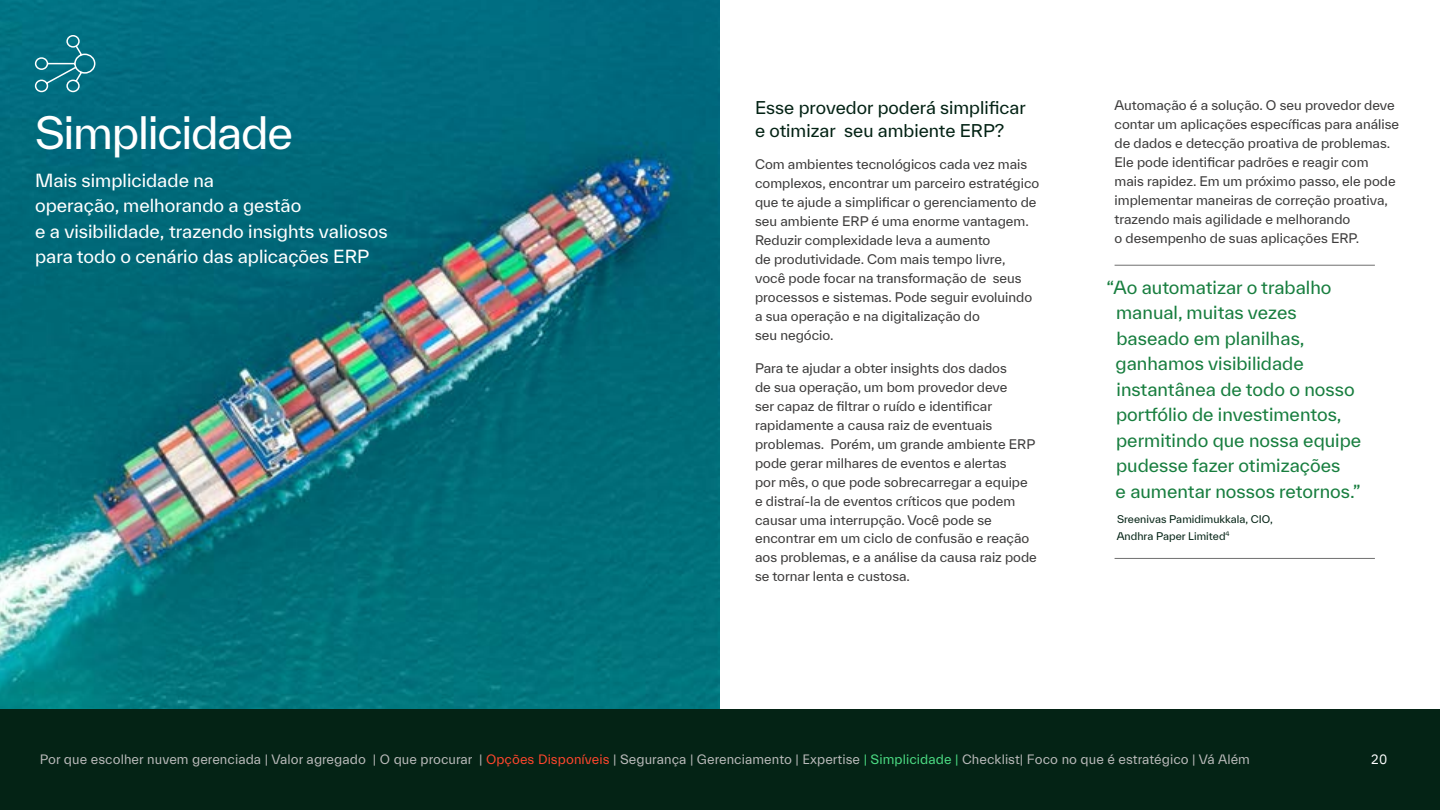
<style>
.page{position:relative;width:1440px;height:810px;background:#fff}
.page>*{position:absolute;margin:0;border:0;box-sizing:border-box;transform-origin:0 0}
.t1{font:43.2px "TWK Everett";letter-spacing:-.03em;color:#fff}
.t2{font:17.4px/25.5px "TWK Everett";color:#187e3f}
.t3{font:17.4px/25.5px "TWK Everett";color:#fff}
.t4{font:17.1px/23.2px "TWK Everett";color:#042315}
.t5{font:13.8px "Everett";letter-spacing:.005em;color:#bbb}
.t6{font:13.65px "IBM Plex Sans";color:#fff}
.t7{font:12.9px/19px "TWK Everett";color:#3d3c3c}
.t8{font:10.2px/16.5px "TWK Everett";letter-spacing:.005em;color:#042315}
.s1{color:#ff462d}
.s2{color:#4cdd84}
</style>
<div class="page">
<img style="left:0;top:0;width:720px;height:710px">
<div style="left:0;top:710px;width:1440px;height:100px;background:#042315"></div>
<hr style="left:1114px;top:265px;width:261px;height:1px;background:#6f6f6f">
<hr style="left:1114px;top:558px;width:261px;height:1px;background:#6f6f6f">
<svg style="left:34px;top:34px;width:62px;height:59px;background:#1e7f90"></svg>
<h1 class="t1" style="left:35px;top:103px;width:259px">Simplicidade</h1>
<h2 class="t3" style="left:35px;top:167px;width:354px">Mais simplicidade na<br>operação, melhorando a gestão<br>e a visibilidade, trazendo insights valiosos para todo o cenário das aplicações ERP</h2>
<h3 class="t4" style="left:755px;top:95px;width:272px">Esse provedor poderá simplificar e otimizar seu ambiente ERP?</h3>
<p class="t7" style="left:755px;top:155px;width:286px">Com ambientes tecnológicos cada vez mais complexos, encontrar um parceiro estratégico que te ajude a simplificar o gerenciamento de seu ambiente ERP é uma enorme vantagem.<br>Reduzir complexidade leva a aumento<br>de produtividade. Com mais tempo livre,<br>você pode focar na transformação de seus processos e sistemas. Pode seguir evoluindo a sua operação e na digitalização do<br>seu negócio.</p>
<p class="t7" style="left:755px;top:358px;width:283px">Para te ajudar a obter insights dos dados<br>de sua operação, um bom provedor deve<br>ser capaz de filtrar o ruído e identificar rapidamente a causa raiz de eventuais problemas. Porém, um grande ambiente ERP pode gerar milhares de eventos e alertas<br>por mês, o que pode sobrecarregar a equipe e distraí-la de eventos críticos que podem causar uma interrupção. Você pode se encontrar em um ciclo de confusão e reação aos problemas, e a análise da causa raiz pode se tornar lenta e custosa.</p>
<p class="t7" style="left:1114px;top:95px;width:286px">Automação é a solução. O seu provedor deve contar um aplicações específicas para análise de dados e detecção proativa de problemas.<br>Ele pode identificar padrões e reagir com mais rapidez. Em um próximo passo, ele pode implementar maneiras de correção proativa, trazendo mais agilidade e melhorando<br>o desempenho de suas aplicações ERP.</p>
<p class="t2" style="left:1115px;top:274px;width:247px;text-indent:-9px">“Ao automatizar o trabalho manual, muitas vezes baseado em planilhas, ganhamos visibilidade instantânea de todo o nosso portfólio de investimentos, permitindo que nossa equipe pudesse fazer otimizações<br>e aumentar nossos retornos.”</p>
<p class="t8" style="left:1116px;top:511px;width:158px">Sreenivas Pamidimukkala, CIO,<br>Andhra Paper Limited<sup>4</sup></p>
<p class="t5" style="left:40px;top:752px;width:1211px">Por que escolher nuvem gerenciada | Valor agregado | O que procurar | <span class="s1">Opções Disponíveis</span> | Segurança | Gerenciamento | Expertise <span class="s2">| Simplicidade |</span> Checklist| Foco no que é estratégico | Vá Além</p>
<p class="t6" style="left:1370px;top:749px;width:18px">20</p>
</div>
